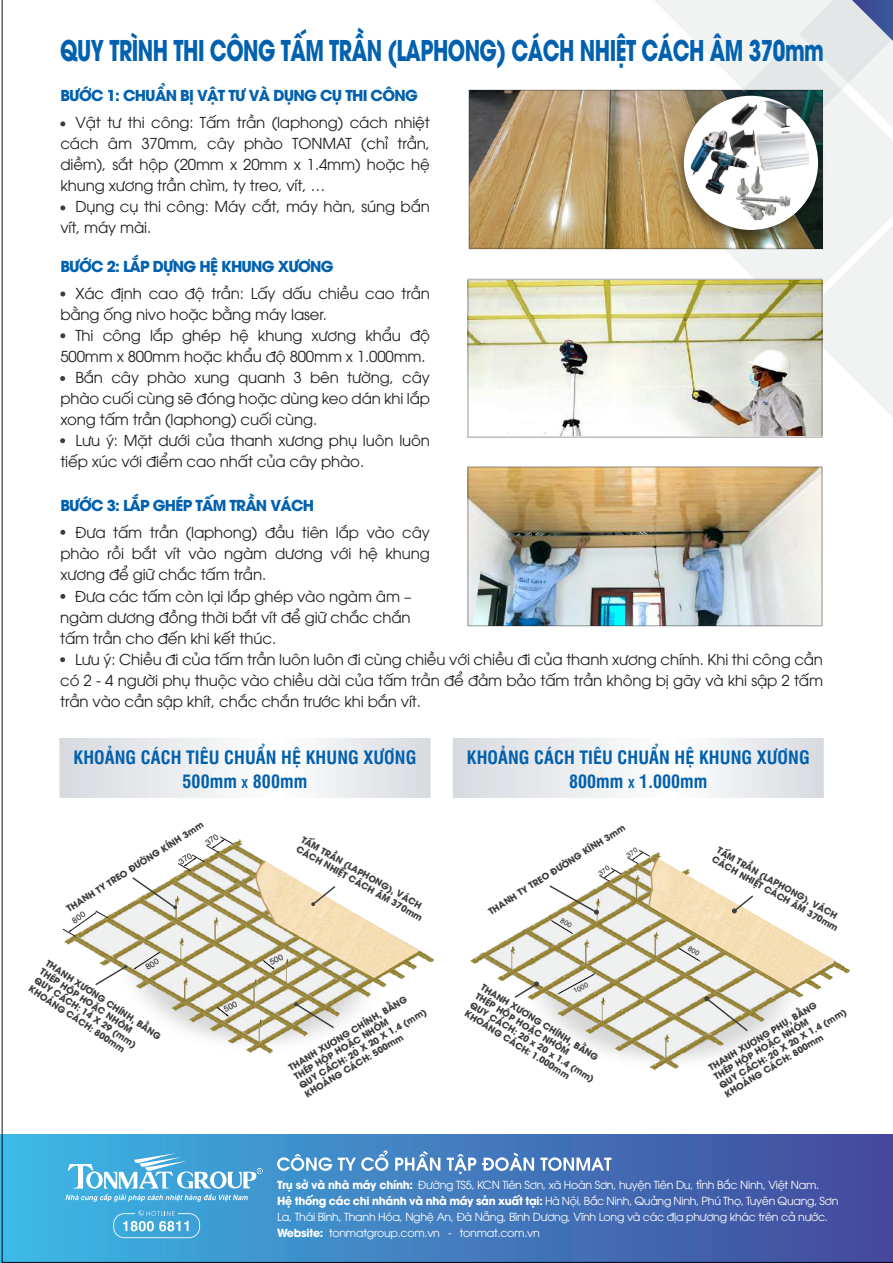
<style>
.page{position:relative;width:893px;height:1263px;background:#fff}
.page>*{position:absolute;margin:0;border:0;box-sizing:border-box;transform-origin:0 0}
.t1{font:700 28.35px "UTM Avo";letter-spacing:-.025em;color:#0161af;scale:.72 1}
.t2{font:700 18px/24px "UTM Swiss Condensed";letter-spacing:.005em;color:#0160ae;text-align:center}
.t3{font:15px/21px "UTM Avo";letter-spacing:-.01em;color:#231f20;text-align:justify}
.t4{font:700 15px "UTM Avo";letter-spacing:-.05em;color:#0161af}
.t5{font:11.1px/16px "UTM Avo";letter-spacing:-.025em;color:#fff}
.t6{font:700 9px/10.4px "UTM Avo";color:#3e3e3f}
.t7{font:6.9px "UTM Helve";color:#231f20}
.s1{font-family:"Myriad Pro"}
.s2{font-size:12px}
.s3{font-weight:700}
</style>
<div class="page">
<div style="left:1px;top:1134px;width:892px;height:128px;background:linear-gradient(to right,#3eb8e6,#45479b)"></div>
<svg style="left:277px;top:1154px;width:55px;height:17px"></svg>
<svg style="left:338px;top:1150px;width:50px;height:21px"></svg>
<svg style="left:395px;top:1151px;width:45px;height:19px"></svg>
<svg style="left:447px;top:1154px;width:29px;height:20px"></svg>
<svg style="left:482px;top:1152px;width:52px;height:19px"></svg>
<svg style="left:540px;top:1157px;width:71px;height:14px"></svg>
<svg style="left:66px;top:1194px;width:182px;height:8px"></svg>
<svg style="left:113px;top:1210px;width:87px;height:28px"></svg>
<svg style="left:68px;top:1153px;width:195px;height:35px"></svg>
<img style="left:470px;top:854px;width:380px;height:217px">
<img style="left:62px;top:839px;width:372px;height:215px">
<svg style="left:94px;top:965px;width:33px;height:22px"></svg>
<svg style="left:293px;top:1002px;width:43px;height:28px"></svg>
<img style="left:256px;top:861px;width:163px;height:102px">
<img style="left:258px;top:885px;width:142px;height:93px">
<svg style="left:255px;top:860px;width:22px;height:64px"></svg>
<svg style="left:311px;top:884px;width:26px;height:22px"></svg>
<svg style="left:557px;top:973px;width:39px;height:21px"></svg>
<svg style="left:513px;top:981px;width:26px;height:18px"></svg>
<svg style="left:704px;top:996px;width:45px;height:37px"></svg>
<img style="left:660px;top:859px;width:175px;height:114px">
<img style="left:649px;top:885px;width:165px;height:103px">
<svg style="left:732px;top:894px;width:23px;height:19px"></svg>
<svg style="left:453px;top:738px;width:371px;height:60px"></svg>
<svg style="left:59px;top:738px;width:371px;height:60px"></svg>
<svg style="left:654px;top:172px;width:239px;height:107px;fill:#f1f3f3"></svg>
<svg style="left:797px;top:183px;width:96px;height:234px"></svg>
<svg style="left:654px;top:0;width:239px;height:172px"></svg>
<img style="left:470px;top:469px;width:350px;height:154px">
<img style="left:470px;top:282px;width:350px;height:153px">
<img style="left:471px;top:93px;width:189px;height:153px">
<img style="left:660px;top:61px;width:166px;height:204px">
<div style="left:684px;top:96px;width:134px;height:134px;background:#fff;border-radius:50%"></div>
<img style="left:726px;top:94px;width:67px;height:29px">
<img style="left:756px;top:123px;width:53px;height:43px">
<img style="left:727px;top:159px;width:72px;height:72px">
<img style="left:677px;top:122px;width:79px;height:79px">
<div style="left:468px;top:90px;width:355px;height:159px;border:2px solid #231f20"></div>
<svg style="left:60px;top:121px;width:5px;height:5px"></svg>
<svg style="left:60px;top:205px;width:5px;height:5px"></svg>
<svg style="left:60px;top:291px;width:5px;height:5px"></svg>
<svg style="left:60px;top:333px;width:5px;height:5px"></svg>
<svg style="left:60px;top:376px;width:5px;height:5px"></svg>
<svg style="left:60px;top:438px;width:5px;height:5px"></svg>
<svg style="left:60px;top:530px;width:5px;height:5px"></svg>
<svg style="left:60px;top:594px;width:5px;height:5px"></svg>
<svg style="left:60px;top:657px;width:5px;height:5px"></svg>
<svg style="left:131px;top:836px;width:102px;height:73px"></svg>
<svg style="left:63px;top:911px;width:46px;height:25px"></svg>
<svg style="left:133px;top:952px;width:28px;height:18px"></svg>
<svg style="left:262px;top:954px;width:22px;height:16px"></svg>
<svg style="left:216px;top:1001px;width:22px;height:16px"></svg>
<svg style="left:678px;top:945px;width:23px;height:17px"></svg>
<svg style="left:548px;top:850px;width:112px;height:84px"></svg>
<h1 class="t1" style="left:60px;top:26px;width:1062px">QUY TRÌNH THI CÔNG TẤM TRẦN (LAPHONG) CÁCH NHIỆT CÁCH ÂM 370mm</h1>
<p class="t4" style="left:60px;top:83px;width:359px">BƯỚC 1: CHUẨN BỊ VẬT TƯ VÀ DỤNG CỤ THI CÔNG</p>
<p class="t3" style="left:60px;top:111px;width:371px;text-indent:15px">Vật tư thi công: Tấm trần (laphong) cách nhiệt cách âm 370mm, cây phào TONMAT (chỉ trần, diềm), sắt hộp (20mm x 20mm x 1.4mm) hoặc hệ khung xương trần chìm, ty treo, vít, …</p>
<p class="t3" style="left:60px;top:195px;width:371px;text-indent:15px">Dụng cụ thi công: Máy cắt, máy hàn, súng bắn vít, máy mài.</p>
<p class="t4" style="left:60px;top:254px;width:275px">BƯỚC 2: LẮP DỰNG HỆ KHUNG XƯƠNG</p>
<p class="t3" style="left:60px;top:281px;width:371px;text-indent:15px">Xác định cao độ trần: Lấy dấu chiều cao trần bằng ống nivo hoặc bằng máy laser.</p>
<p class="t3" style="left:75px;top:323px;width:356px">Thi công lắp ghép hệ khung xương khẩu độ</p>
<p class="t3" style="left:60px;top:344px;width:367px">500mm x 800mm hoặc khẩu độ 800mm x 1.000mm.</p>
<p class="t3" style="left:75px;top:365px;width:356px">Bắn cây phào xung quanh 3 bên tường, cây</p>
<p class="t3" style="left:60px;top:386px;width:371px">phào cuối cùng sẽ đóng hoặc dùng keo dán khi lắp</p>
<p class="t3" style="left:60px;top:407px;width:258px">xong tấm trần (laphong) cuối cùng.</p>
<p class="t3" style="left:75px;top:428px;width:356px">Lưu ý: Mặt dưới của thanh xương phụ luôn luôn</p>
<p class="t3" style="left:60px;top:449px;width:305px">tiếp xúc với điểm cao nhất của cây phào.</p>
<p class="t4" style="left:60px;top:493px;width:255px">BƯỚC 3: LẮP GHÉP TẤM TRẦN VÁCH</p>
<p class="t3" style="left:60px;top:520px;width:371px;text-indent:15px">Đưa tấm trần (laphong) đầu tiên lắp vào cây phào rồi bắt vít vào ngàm dương với hệ khung xương để giữ chắc tấm trần.</p>
<p class="t3" style="left:60px;top:584px;width:353px;text-indent:15px">Đưa các tấm còn lại lắp ghép vào ngàm âm <span class="s1">– </span>ngàm dương đồng thời bắt vít để giữ chắc chắn tấm trần cho đến khi kết thúc.</p>
<p class="t3" style="left:60px;top:647px;width:764px;text-indent:15px">Lưu ý: Chiều đi của tấm trần luôn luôn đi cùng chiều với chiều đi của thanh xương chính. Khi thi công cần có 2 - 4 người phụ thuộc vào chiều dài của tấm trần để đảm bảo tấm trần không bị gãy và khi sập 2 tấm trần vào cần sập khít, chắc chắn trước khi bắn vít.</p>
<p class="t2" style="left:73px;top:744px;width:344px">KHOẢNG CÁCH TIÊU CHUẨN HỆ KHUNG XƯƠNG<br>500mm <span class="s2">X</span> 800mm</p>
<p class="t2" style="left:467px;top:744px;width:344px">KHOẢNG CÁCH TIÊU CHUẨN HỆ KHUNG XƯƠNG<br>800mm <span class="s2">X</span> 1.000mm</p>
<p class="t6" style="left:64px;top:904px;width:162px;rotate:-32deg">THANH TY TREO ĐƯỜNG KÍNH 3mm</p>
<p class="t6" style="left:50px;top:956px;width:138px;rotate:34deg">THANH XƯƠNG CHÍNH, BẰNG<br>THÉP HỘP HOẶC NHÔM<br>QUY CÁCH: 14 X 29 (mm)<br>KHOẢNG CÁCH: 800mm</p>
<p class="t6" style="left:486px;top:906px;width:162px;rotate:-32deg">THANH TY TREO ĐƯỜNG KÍNH 3mm</p>
<p class="t6" style="left:305px;top:834px;width:145px;rotate:29deg">TẤM TRẦN (LAPHONG), VÁCH<br>CÁCH NHIỆT CÁCH ÂM 370mm</p>
<p class="t6" style="left:720px;top:844px;width:145px;rotate:29deg">TẤM TRẦN (LAPHONG), VÁCH<br>CÁCH NHIỆT CÁCH ÂM 370mm</p>
<p class="t6" style="left:286px;top:1063px;width:148px;rotate:-31deg">THANH XƯƠNG CHÍNH, BẰNG<br>THÉP HỘP HOẶC NHÔM<br>QUY CÁCH: 20 X 20 X 1.4 (mm)<br>KHOẢNG CÁCH: 500mm</p>
<p class="t7" style="left:571px;top:986px;width:17px;rotate:-27deg">1000</p>
<p class="t6" style="left:485px;top:981px;width:146px;rotate:32deg">THANH XƯƠNG CHÍNH, BẰNG<br>THÉP HỘP HOẶC NHÔM<br>QUY CÁCH: 20 x 20 x 1.4 (mm)<br>KHOẢNG CÁCH: 1.000mm</p>
<p class="t6" style="left:706px;top:1063px;width:148px;rotate:-31deg">THANH XƯƠNG PHỤ, BẰNG<br>THÉP HỘP HOẶC NHÔM<br>QUY CÁCH: 20 X 20 X 1.4 (mm)<br>KHOẢNG CÁCH: 800mm</p>
<p class="t5" style="left:277px;top:1175px;width:563px"><span class="s3">Trụ sở và nhà máy chính:</span> Đường TS5, KCN Tiên Sơn, xã Hoàn Sơn, huyện Tiên Du, tỉnh Bắc Ninh, Việt Nam.<br><span class="s3">Hệ thống các chi nhánh và nhà máy sản xuất tại:</span> Hà Nội, Bắc Ninh, Quảng Ninh, Phú Thọ, Tuyên Quang, Sơn La, Thái Bình, Thanh Hóa, Nghệ An, Đà Nẵng, Bình Dương, Vĩnh Long và các địa phương khác trên cả nước.<br><span class="s3">Website:</span> tonmatgroup.com.vn - tonmat.com.vn</p>
</div>
